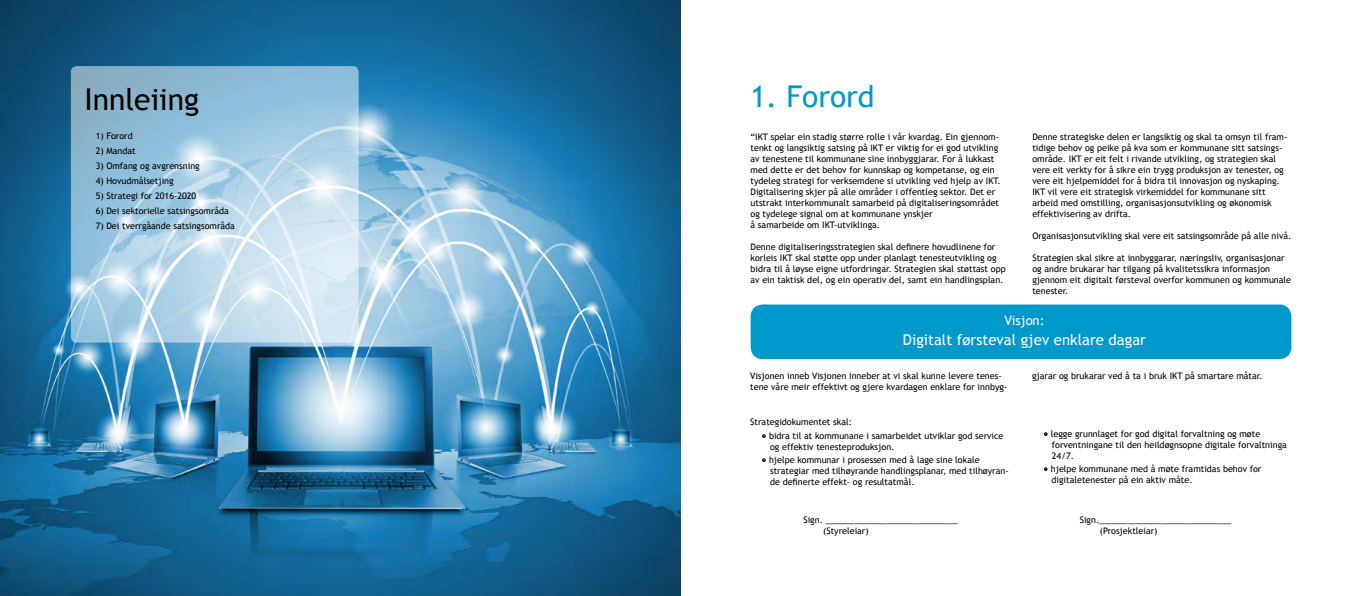
<style>
.page{position:relative;width:1361px;height:596px;background:#fff}
.page>*{position:absolute;margin:0;border:0;box-sizing:border-box;transform-origin:0 0}
.t1{font:30px "Trebuchet MS";color:#000}
.t2{font:30px "Trebuchet MS";color:#09c}
.t3{font:15px "Trebuchet MS";color:#fff}
.t4{font:13px "Trebuchet MS";color:#fff}
.t5{font:9px/11px "Trebuchet MS";color:#000}
.s1{color:#115884}
</style>
<div class="page">
<img style="left:0;top:0;width:680px;height:595px">
<svg style="left:71px;top:66px;width:288px;height:276px;background:#b0d1e4"></svg>
<div style="left:750px;top:304px;width:541px;height:55px;background:#09c;border-radius:12px"></div>
<h1 class="t1" style="left:84px;top:81px;width:116px">Innleiing</h1>
<p class="t5" style="left:96px;top:130px;width:39px">1) Forord</p>
<p class="t5" style="left:96px;top:145px;width:42px">2) Mandat</p>
<p class="t5" style="left:96px;top:160px;width:106px">3) Omfang og avgrensning</p>
<p class="t5" style="left:96px;top:175px;width:80px">4) Hovudmålsetjing</p>
<p class="t5" style="left:96px;top:190px;width:102px">5) Strategi for 2016-2020</p>
<p class="t5" style="left:96px;top:205px;width:135px">6) Dei sektorielle satsingsområda</p>
<p class="t5" style="left:96px;top:220px;width:141px">7) Dei tverrgåande satsingsområda</p>
<h1 class="t2" style="left:750px;top:79px;width:126px">1. Forord</h1>
<p class="t5" style="left:750px;top:132px;width:252px">“IKT spelar ein stadig større rolle i vår kvardag. Ein gjennom&shy;tenkt og langsiktig satsing på IKT er viktig for ei god utvikling av tenestene til kommunane sine innbyggjarar. For å lukkast med dette er det behov for kunnskap og kompetanse, og ein tydeleg strategi for verksemdene si utvikling ved hjelp av IKT.<br>Digitalisering skjer på alle områder i offentleg sektor. Det er utstrakt interkommunalt samarbeid på digitaliseringsområdet og tydelege signal om at kommunane ynskjer<br>å samarbeide om IKT-utviklinga.</p>
<p class="t5" style="left:750px;top:242px;width:257px">Denne digitaliseringsstrategien skal definere hovudlinene for korleis IKT skal støtte opp under planlagt tenesteutvikling og bidra til å løyse eigne utfordringar. Strategien skal støttast opp av ein taktisk del, og ein operativ del, samt ein handlingsplan.</p>
<p class="t5" style="left:1032px;top:131px;width:257px">Denne strategiske delen er langsiktig og skal ta omsyn til fram&shy;tidige behov og peike på kva som er kommunane sitt satsings&shy;område. IKT er eit felt i rivande utvikling, og strategien skal vere eit verkty for å sikre ein trygg produksjon av tenester, og vere eit hjelpemiddel for å bidra til innovasjon og nyskaping.<br>IKT vil vere eit strategisk virkemiddel for kommunane sitt arbeid med omstilling, organisasjonsutvikling og økonomisk effektivisering av drifta.</p>
<p class="t5" style="left:1032px;top:230px;width:261px">Organisasjonsutvikling skal vere eit satsingsområde på alle nivå.</p>
<p class="t5" style="left:1032px;top:252px;width:260px">Strategien skal sikre at innbyggarar, næringsliv, organisasjonar og andre brukarar har tilgang på kvalitetssikra informasjon gjennom eit digitalt førsteval overfor kommunen og kommunale tenester.</p>
<h3 class="t4" style="left:1004px;top:313px;width:41px">Visjon:</h3>
<h2 class="t3" style="left:903px;top:331px;width:245px">Digitalt førsteval gjev enklare dagar</h2>
<p class="t5" style="left:750px;top:370px;width:259px">Visjonen inneb Visjonen inneber at vi skal kunne levere tenes&shy;tene våre meir effektivt og gjere kvardagen enklare for innbyg-</p>
<p class="t5" style="left:1032px;top:370px;width:232px">gjarar og brukarar ved å ta i bruk IKT på smartare måtar.</p>
<p class="t5" style="left:750px;top:415px;width:103px">Strategidokumentet skal:</p>
<p class="t5" style="left:770px;top:429px;width:235px;text-indent:-8px"><span class="s1">•</span> bidra til at kommunane i samarbeidet utviklar god service og effektiv tenesteproduksjon.</p>
<p class="t5" style="left:770px;top:453px;width:240px;text-indent:-9px"><span class="s1">•</span> hjelpe kommunar i prosessen med å lage sine lokale strategiar med tilhøyrande handlingsplanar, med tilhøyran&shy;de definerte effekt- og resultatmål.</p>
<p class="t5" style="left:1052px;top:427px;width:236px;text-indent:-9px"><span class="s1">•</span> legge grunnlaget for god digital forvaltning og møte forventningane til den heildøgnsopne digitale forvaltninga<br>24/7.</p>
<p class="t5" style="left:1051px;top:462px;width:211px;text-indent:-8px"><span class="s1">•</span> hjelpe kommunane med å møte framtidas behov for digitaletenester på ein aktiv måte.</p>
<p class="t5" style="left:823px;top:514px;width:136px;text-indent:-20px">Sign. ____________________________ (Styreleiar)</p>
<p class="t5" style="left:1099px;top:514px;width:133px;text-indent:-20px">Sign.____________________________ (Prosjektleiar)</p>
</div>
